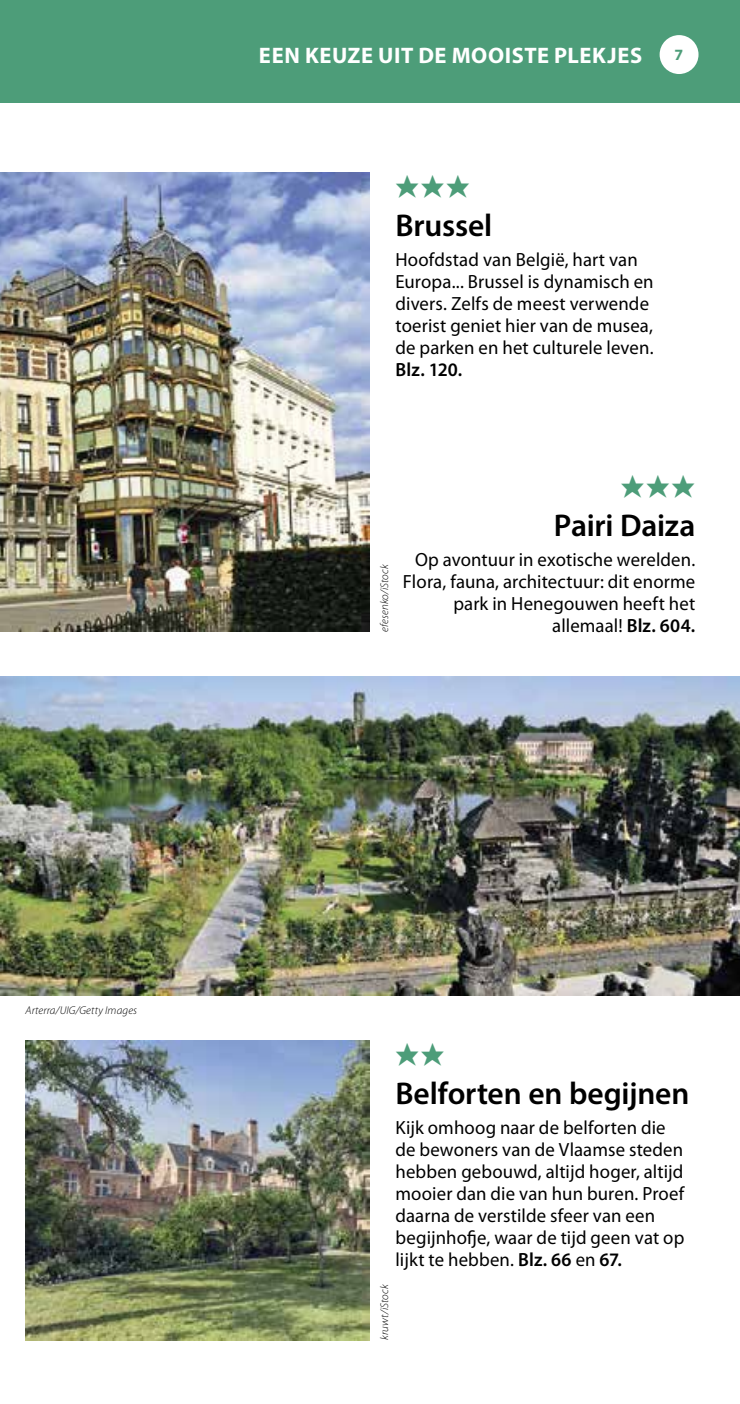
<style>
.page{position:relative;width:740px;height:1404px;background:#fff}
.page>*{position:absolute;margin:0;border:0;box-sizing:border-box;transform-origin:0 0}
.t1{font:38.25px "Michelin";letter-spacing:.035em;color:#4d9d79}
.t2{font:600 31.5px "Myriad Pro";letter-spacing:-.005em;color:#000}
.t3{font:700 22.5px "Myriad Pro";letter-spacing:.025em;color:#fff}
.t4{font:19.12px/21.8px "Myriad Pro";letter-spacing:.01em;color:#000}
.t5{font:600 19.12px "Myriad Pro";letter-spacing:.005em;color:#000}
.t6{font:700 15.75px "Myriad Pro";color:#4d9d79}
.t7{font:italic 300 11.25px "Myriad Pro";letter-spacing:.01em;color:#000}
.s1{font-weight:600}
</style>
<div class="page">
<div style="left:0;top:0;width:740px;height:102px;background:#4d9d79"></div>
<div style="left:659px;top:35px;width:39px;height:39px;background:#fff;border-radius:50%"></div>
<img style="left:26px;top:1040px;width:344px;height:299px">
<img style="left:0;top:676px;width:740px;height:319px">
<img style="left:0;top:172px;width:370px;height:459px">
<p class="t3" style="left:259px;top:40px;width:385px">EEN KEUZE UIT DE MOOISTE PLEKJES</p>
<p class="t6" style="left:674px;top:44px;width:10px">7</p>
<h1 class="t1" style="left:395px;top:161px;width:76px">aaa</h1>
<h2 class="t2" style="left:395px;top:205px;width:98px">Brussel</h2>
<p class="t4" style="left:395px;top:248px;width:260px">Hoofdstad van België, hart van<br>Europa... Brussel is dynamisch en divers. Zelfs de meest verwende toerist geniet hier van de musea, de parken en het culturele leven.</p>
<p class="t5" style="left:395px;top:357px;width:68px">Blz. 120.</p>
<p class="t7" style="left:378px;top:631px;width:69px;rotate:-90deg">efesenko/iStock</p>
<h1 class="t1" style="left:621px;top:461px;width:76px">aaa</h1>
<h2 class="t2" style="left:554px;top:505px;width:143px">Pairi Daiza</h2>
<p class="t4" style="left:403px;top:548px;width:294px;text-align:right">Op avontuur in exotische werelden.<br>Flora, fauna, architectuur: dit enorme park in Henegouwen heeft het allemaal! <span class="s1">Blz. 604.</span></p>
<p class="t7" style="left:26px;top:1003px;width:113px">Arterra/UIG/Getty Images</p>
<h1 class="t1" style="left:395px;top:1029px;width:51px">aa</h1>
<h2 class="t2" style="left:395px;top:1073px;width:295px">Belforten en begijnen</h2>
<p class="t4" style="left:395px;top:1116px;width:290px">Kijk omhoog naar de belforten die de bewoners van de Vlaamse steden hebben gebouwd, altijd hoger, altijd mooier dan die van hun buren. Proef daarna de verstilde sfeer van een begijnhofje, waar de tijd geen vat op lijkt te hebben. <span class="s1">Blz. 66</span> en <span class="s1">67.</span></p>
<p class="t7" style="left:378px;top:1339px;width:57px;rotate:-90deg">kruwt/iStock</p>
</div>
